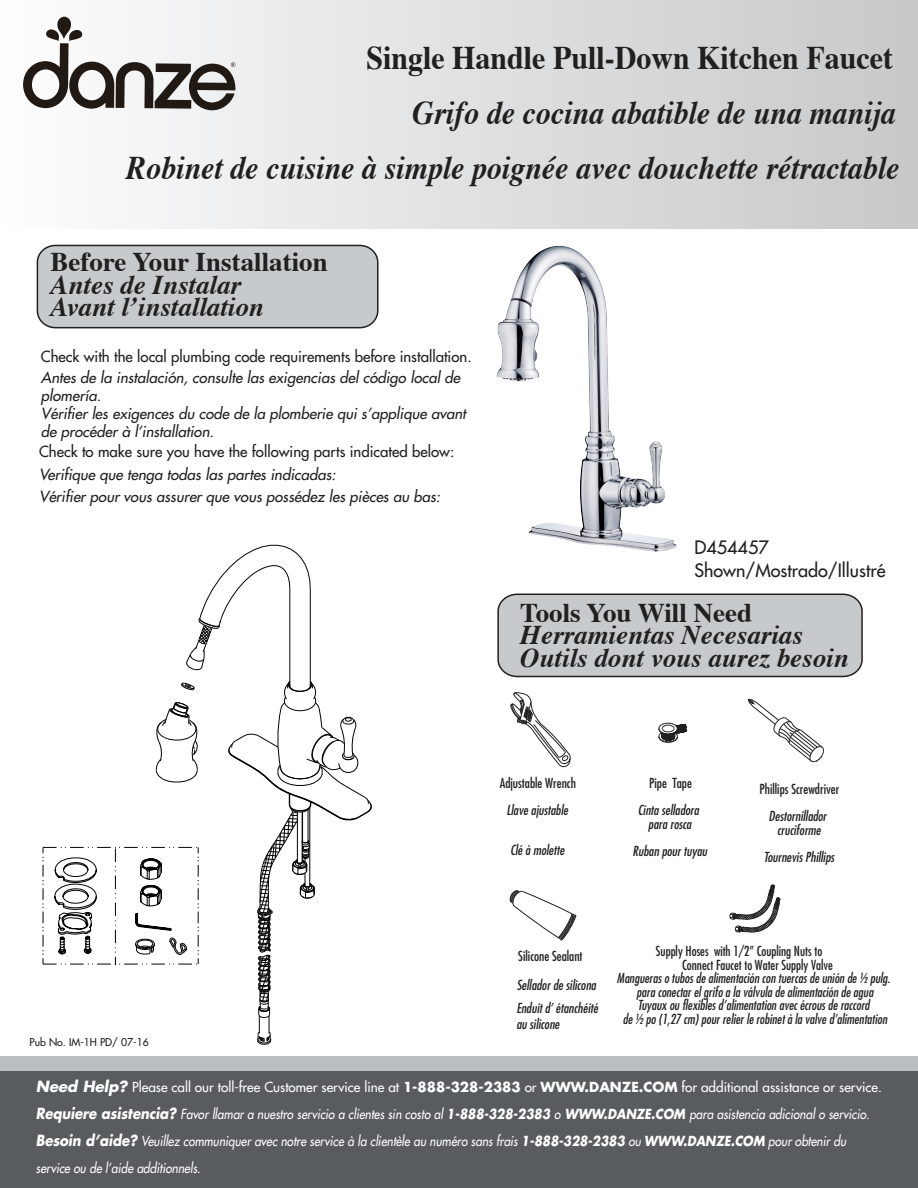
<style>
.page{position:relative;width:918px;height:1188px;background:#fff}
.page>*{position:absolute;margin:0;border:0;box-sizing:border-box;transform-origin:0 0}
.t1{font:italic 700 33px/54.4px "Times";color:#221f1f;text-align:right;scale:.91 1}
.t2{font:700 33px "Times";color:#221f1f;scale:.91 1}
.t3{font:italic 700 27px/22.5px "Times";color:#221f1f}
.t4{font:700 27px "Times";color:#221f1f}
.t5{font:18px/22.5px "Futura";color:#221f1f}
.t6{font:italic 15px/18px "Futura";color:#221f1f}
.t7{font:15px "Futura";color:#221f1f}
.t8{font:italic 13.5px/27px "Futura";color:#fff;scale:.88 1}
.t9{font:italic condensed 13.5px/13.5px "Futura";color:#221f1f;text-align:center}
.t10{font:condensed 13.5px/13.5px "Futura";color:#221f1f}
.t11{font:10.5px "Futura";color:#201d1e}
.s1{font-weight:700;font-size:15px}
.s2{font-style:normal}
.s3{font-weight:700;font-style:normal}
.s4{font-weight:700}
</style>
<div class="page">
<div style="left:0;top:0;width:918px;height:229px;background:linear-gradient(to right,#fdfdfd,#c6c8ca)"></div>
<div style="left:0;top:1071px;width:918px;height:117px;background:#595c5f"></div>
<div style="left:0;top:1056px;width:918px;height:15px;background:#bbbfc4"></div>
<div style="left:497px;top:593px;width:366px;height:85px;background:#c7cacc"></div>
<div style="left:37px;top:245px;width:341px;height:83px;background:#c7cacc;border-radius:17px"></div>
<div style="left:37px;top:245px;width:342px;height:83px;border:2px solid #221f1f;border-radius:17px"></div>
<svg style="left:23px;top:17px;width:213px;height:93px"></svg>
<img style="left:496px;top:245px;width:181px;height:307px">
<hr style="left:310px;top:589px;width:1px;height:98px;background:#030303">
<hr style="left:290px;top:589px;width:1px;height:97px;background:#030303">
<svg style="left:42px;top:676px;width:330px;height:369px"></svg>
<svg style="left:186px;top:545px;width:125px;height:125px"></svg>
<svg style="left:510px;top:692px;width:61px;height:75px"></svg>
<svg style="left:658px;top:723px;width:29px;height:20px"></svg>
<svg style="left:748px;top:699px;width:76px;height:63px"></svg>
<svg style="left:729px;top:884px;width:51px;height:49px"></svg>
<svg style="left:509px;top:890px;width:67px;height:51px"></svg>
<h1 class="t2" style="left:366px;top:27px;width:580px">Single Handle Pull-Down Kitchen Faucet</h1>
<h1 class="t1" style="left:126px;top:83px;width:851px">Grifo de cocina abatible de una manija<br>Robinet de cuisine à simple poignée avec douchette rétractable</h1>
<h2 class="t4" style="left:51px;top:236px;width:279px">Before Your Installation</h2>
<h2 class="t3" style="left:51px;top:271px;width:215px">Antes de Instalar<br>Avant l’installation</h2>
<p class="t7" style="left:41px;top:347px;width:432px">Check with the local plumbing code requirements before installation.</p>
<p class="t6" style="left:41px;top:368px;width:427px">Antes de la instalación, consulte las exigencias del código local de plomería.<br>Vérifier les exigences du code de la plomberie qui s’applique avant de procéder à l’installation.</p>
<p class="t7" style="left:39px;top:442px;width:417px">Check to make sure you have the following parts indicated below:</p>
<p class="t6" style="left:39px;top:463px;width:403px;line-height:22.5px">Verifique que tenga todas las partes indicadas:<br>Vérifier pour vous assurer que vous possédez les pièces au bas:</p>
<h3 class="t5" style="left:694px;top:536px;width:193px">D454457<br>Shown/Mostrado/Illustré</h3>
<h2 class="t4" style="left:520px;top:587px;width:233px">Tools You Will Need</h2>
<h2 class="t3" style="left:520px;top:621px;width:330px">Herramientas Necesarias<br>Outils dont vous aurez besoin</h2>
<p class="t10" style="left:500px;top:776px;width:78px">Adjustable Wrench</p>
<p class="t9" style="left:506px;top:803px;width:63px">Llave ajustable</p>
<p class="t9" style="left:510px;top:843px;width:56px">Clé à molette</p>
<p class="t10" style="left:649px;top:776px;width:44px">Pipe Tape</p>
<p class="t9" style="left:638px;top:803px;width:63px">Cinta selladora para rosca</p>
<p class="t9" style="left:633px;top:844px;width:76px">Ruban pour tuyau</p>
<p class="t10" style="left:760px;top:782px;width:81px">Phillips Screwdriver</p>
<p class="t9" style="left:769px;top:809px;width:60px">Destornillador cruciforme</p>
<p class="t9" style="left:764px;top:850px;width:72px">Tournevis Phillips</p>
<p class="t10" style="left:518px;top:949px;width:66px">Silicone Sealant</p>
<p class="t9" style="left:516px;top:973px;width:83px;line-height:23px;text-align:left">Sellador de silicona<br>Enduit d’ étanchéité</p>
<p class="t9" style="left:516px;top:1017px;width:45px">au silicone</p>
<p class="t10" style="left:682px;top:944px;width:152px;text-indent:-26px">Supply Hoses with 1/2” Coupling Nuts to<br>Connect Faucet to Water Supply Valve</p>
<p class="t9" style="left:617px;top:971px;width:275px">Mangueras o tubos de alimentación con tuercas de unión de ½ pulg. para conectar el grifo a la válvula de alimentación de agua<br>Tuyaux ou flexibles d’alimentation avec écrous de raccord<br>de ½ po (1,27 cm) pour relier le robinet à la valve d’alimentation</p>
<p class="t11" style="left:30px;top:1036px;width:121px">Pub No. IM-1H PD/ 07-16</p>
<p class="t8" style="left:36px;top:1074px;width:963px"><span class="s1">Need Help?</span> <span class="s2">Please call our toll-free Customer service line at</span> <span class="s3">1-888-328-2383</span> <span class="s2">or</span> <span class="s3">WWW.DANZE.COM</span> <span class="s2">for additional assistance or service.<br></span><span class="s1">Requiere asistencia?</span> Favor llamar a nuestro servicio a clientes sin costo al <span class="s4">1-888-328-2383</span> o <span class="s4">WWW.DANZE.COM</span> para asistencia adicional o servicio.<br><span class="s1">Besoin d’aide?</span> Veuillez communiquer avec notre service à la clientèle au numéro sans frais <span class="s4">1-888-328-2383</span> ou <span class="s4">WWW.DANZE.COM</span> pour obtenir du service ou de l’aide additionnels.</p>
</div>
